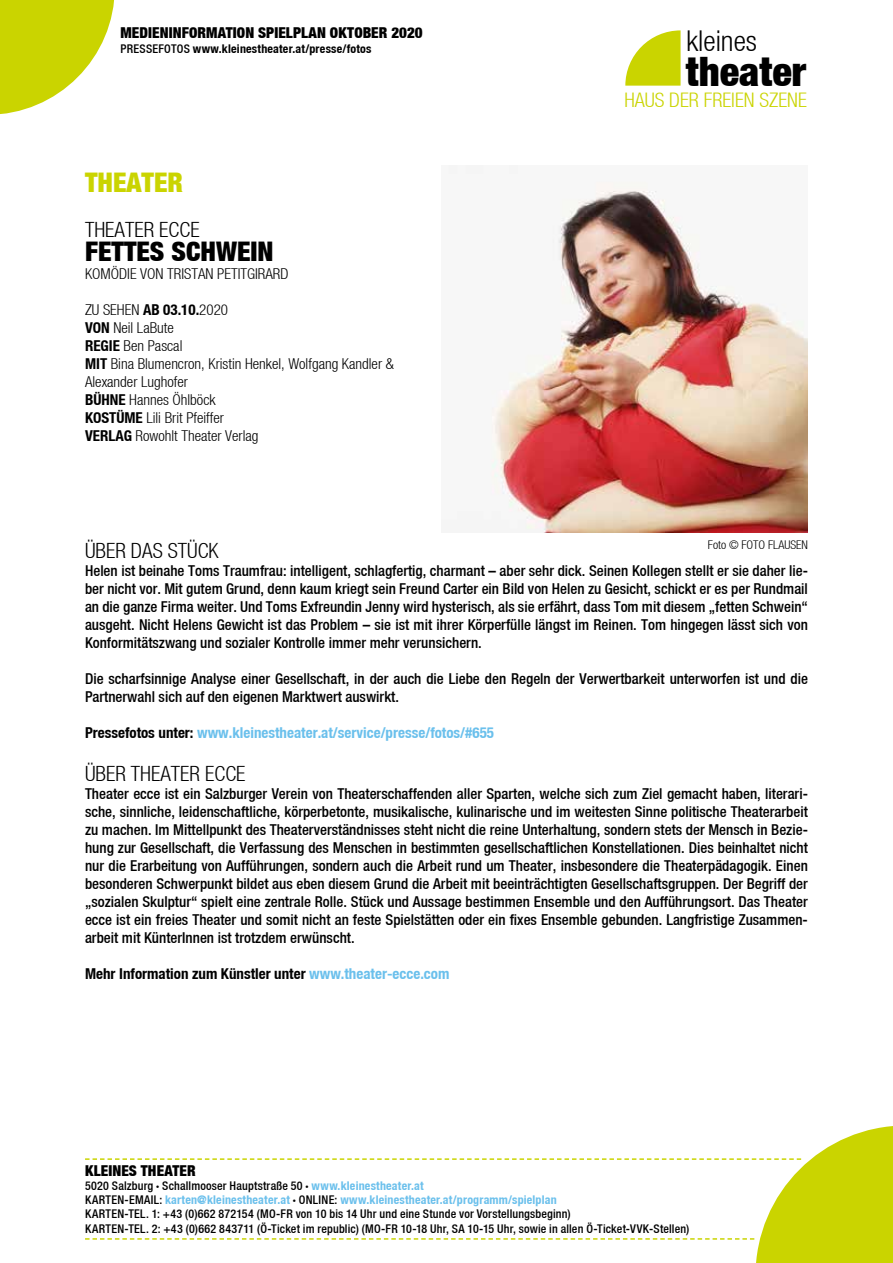
<style>
.page{position:relative;width:893px;height:1263px;background:#fff}
.page>*{position:absolute;margin:0;border:0;box-sizing:border-box;transform-origin:0 0}
.t1{font:40.5px "Helvetica Neue Black Cond";color:#000}
.t2{font:28.65px "Helvetica Neue Light Cond";color:#000}
.t3{font:27px "Helvetica Neue Black Cond";color:#000}
.t4{font:27px "Helvetica Neue Black Cond";color:#cad400}
.t5{font:21px "Helvetica Neue Light Cond";color:#000}
.t6{font:20.1px "Helvetica Neue Light Cond";color:#cad400}
.t7{font:15px/18px "Helvetica Neue Medium Cond";color:#000;text-align:justify}
.t8{font:15px/18px "Helvetica Neue Light Cond";color:#000}
.t9{font:15px "Helvetica Neue Bold Cond";color:#6bc0ec}
.t10{font:15px "Helvetica Neue Black Cond";letter-spacing:.005em;color:#000}
.t11{font:15px "Helvetica Neue Bold Cond";color:#000}
.t12{font:12px/14.2px "Helvetica Neue Medium Cond";letter-spacing:.015em;color:#000}
.t13{font:12px "Helvetica Neue Bold Cond";letter-spacing:.015em;color:#6bc0ec}
.t14{font:12px "Helvetica Neue Bold Cond";letter-spacing:.015em;color:#000}
.t15{font:12px "Helvetica Neue Light Cond";color:#000}
.s1{font-family:"Helvetica Neue Medium Cond"}
.s2{font-family:"Helvetica Neue Bold Cond"}
.s3{color:#000}
.s4{color:#6bc0ec}
.s5{font-family:"Helvetica Neue Black Cond"}
.s6{font-family:"Helvetica Neue Bold Cond";color:#6bc0ec}
.s7{font-family:"Helvetica Neue Medium Cond";color:#000}
.s8{font-family:"Helvetica Neue Black Cond";color:#000}
</style>
<div class="page">
<svg style="left:625px;top:30px;width:56px;height:56px"></svg>
<svg style="left:0;top:0;width:114px;height:114px"></svg>
<svg style="left:85px;top:1126px;width:808px;height:137px"></svg>
<img style="left:491px;top:182px;width:317px;height:350px">
<p class="t10" style="left:120px;top:24px;width:304px">MEDIENINFORMATION SPIELPLAN OKTOBER 2020</p>
<p class="t14" style="left:120px;top:41px;width:252px"><span class="s1">PRESSEFOTOS</span> www.kleinestheater.at/presse/fotos</p>
<h3 class="t4" style="left:85px;top:166px;width:99px">THEATER</h3>
<h3 class="t5" style="left:85px;top:217px;width:116px">THEATER ECCE</h3>
<h3 class="t3" style="left:85px;top:235px;width:190px">FETTES SCHWEIN</h3>
<p class="t8" style="left:85px;top:264px;width:205px">KOMÖDIE VON TRISTAN PETITGIRARD</p>
<p class="t8" style="left:85px;top:300px;width:310px">ZU SEHEN <span class="s2">AB 03.10.</span>2020<br><span class="s2">VON</span> Neil LaBute<br><span class="s2">REGIE</span> Ben Pascal<br><span class="s2">MIT</span> Bina Blumencron, Kristin Henkel, Wolfgang Kandler &amp;<br>Alexander Lughofer<br><span class="s2">BÜHNE</span> Hannes Öhlböck<br><span class="s2">KOSTÜME</span> Lili Brit Pfeiffer<br><span class="s2">VERLAG</span> Rowohlt Theater Verlag</p>
<h2 class="t2" style="left:686px;top:25px;width:72px">kleines</h2>
<h1 class="t1" style="left:686px;top:46px;width:122px">theater</h1>
<h3 class="t6" style="left:624px;top:88px;width:184px">HAUS DER FREIEN SZENE</h3>
<h3 class="t5" style="left:85px;top:538px;width:135px">ÜBER DAS STÜCK</h3>
<p class="t7" style="left:85px;top:561px;width:724px">Helen ist beinahe Toms Traumfrau: intelligent, schlagfertig, charmant – aber sehr dick. Seinen Kollegen stellt er sie daher lie&shy;ber nicht vor. Mit gutem Grund, denn kaum kriegt sein Freund Carter ein Bild von Helen zu Gesicht, schickt er es per Rundmail an die ganze Firma weiter. Und Toms Exfreundin Jenny wird hysterisch, als sie erfährt, dass Tom mit diesem „fetten Schwein“ ausgeht. Nicht Helens Gewicht ist das Problem – sie ist mit ihrer Körperfülle längst im Reinen. Tom hingegen lässt sich von Konformitätszwang und sozialer Kontrolle immer mehr verunsichern.</p>
<p class="t7" style="left:85px;top:669px;width:724px">Die scharfsinnige Analyse einer Gesellschaft, in der auch die Liebe den Regeln der Verwertbarkeit unterworfen ist und die<br>Partnerwahl sich auf den eigenen Marktwert auswirkt.</p>
<p class="t9" style="left:85px;top:723px;width:410px"><span class="s3">Pressefotos unter:</span> www.kleinestheater.at/service/presse/fotos/#655</p>
<h3 class="t5" style="left:85px;top:761px;width:162px">ÜBER THEATER ECCE</h3>
<p class="t7" style="left:85px;top:784px;width:724px">Theater ecce ist ein Salzburger Verein von Theaterschaffenden aller Sparten, welche sich zum Ziel gemacht haben, literari&shy;sche, sinnliche, leidenschaftliche, körperbetonte, musikalische, kulinarische und im weitesten Sinne politische Theaterarbeit zu machen. Im Mittellpunkt des Theaterverständnisses steht nicht die reine Unterhaltung, sondern stets der Mensch in Bezie&shy;hung zur Gesellschaft, die Verfassung des Menschen in bestimmten gesellschaftlichen Konstellationen. Dies beinhaltet nicht nur die Erarbeitung von Aufführungen, sondern auch die Arbeit rund um Theater, insbesondere die Theaterpädagogik. Einen besonderen Schwerpunkt bildet aus eben diesem Grund die Arbeit mit beeinträchtigten Gesellschaftsgruppen. Der Begriff der „sozialen Skulptur“ spielt eine zentrale Rolle. Stück und Aussage bestimmen Ensemble und den Aufführungsort. Das Theater ecce ist ein freies Theater und somit nicht an feste Spielstätten oder ein fixes Ensemble gebunden. Langfristige Zusammen&shy;arbeit mit KünterInnen ist trotzdem erwünscht.</p>
<p class="t11" style="left:85px;top:964px;width:366px">Mehr Information zum Künstler unter <span class="s4">www.theater-ecce.com</span></p>
<p class="t15" style="left:708px;top:538px;width:102px">Foto © FOTO FLAUSEN</p>
<p class="t10" style="left:85px;top:1161px;width:112px">KLEINES THEATER</p>
<p class="t12" style="left:85px;top:1178px;width:340px">5020 Salzburg <span class="s5">·</span> Schallmooser Hauptstraße 50 <span class="s5">·</span> <span class="s6">www.kleinestheater.at</span></p>
<p class="t13" style="left:85px;top:1192px;width:473px"><span class="s7">KARTEN-EMAIL:</span> karten@kleinestheater.at <span class="s8">·</span> <span class="s7">ONLINE:</span> www.kleinestheater.at/programm/spielplan</p>
<p class="t12" style="left:85px;top:1207px;width:606px">KARTEN-TEL. 1: +43 (0)662 872154 (MO-FR von 10 bis 14 Uhr und eine Stunde vor Vorstellungsbeginn)<br>KARTEN-TEL. 2: +43 (0)662 843711 (Ö-Ticket im republic) (MO-FR 10-18 Uhr, SA 10-15 Uhr, sowie in allen Ö-Ticket-VVK-Stellen)</p>
</div>
